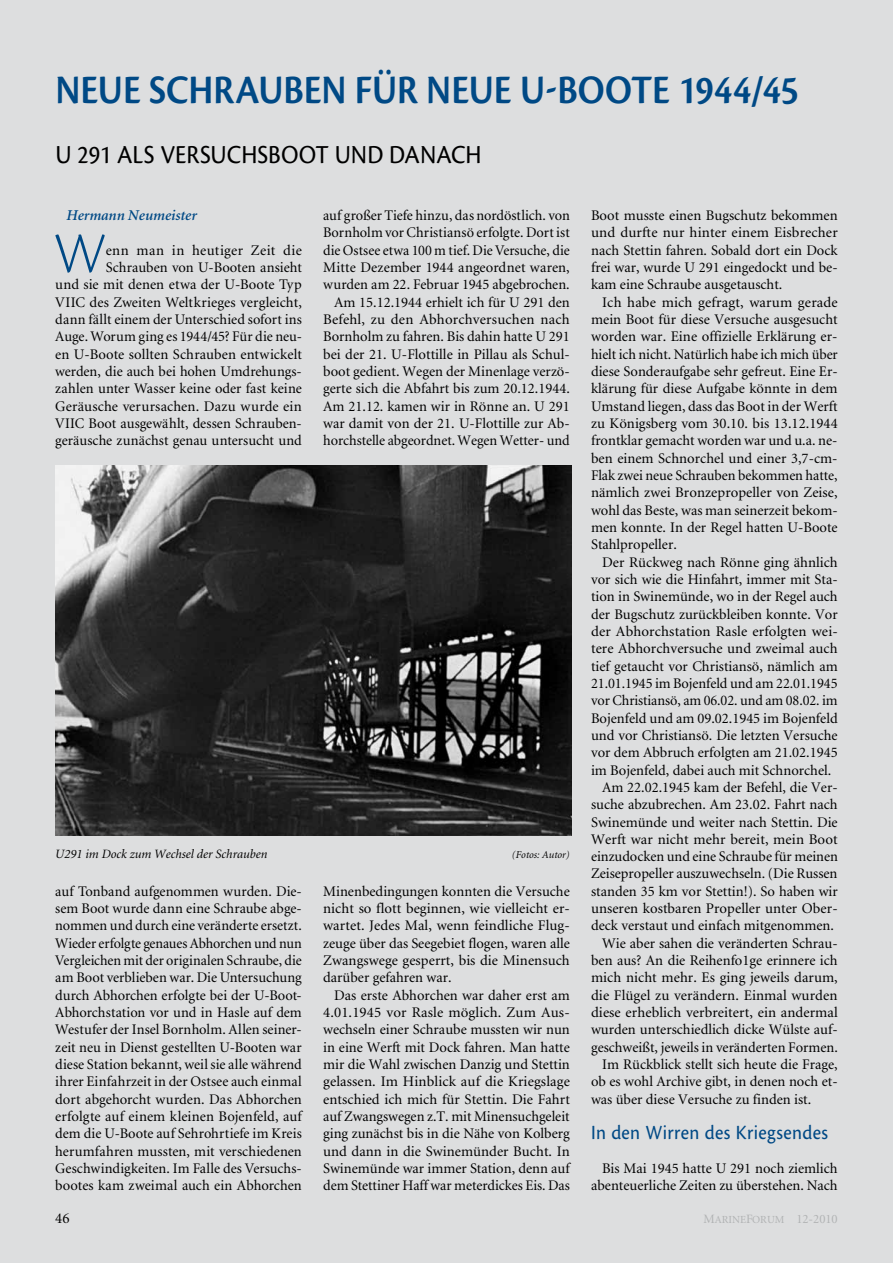
<style>
.page{position:relative;width:893px;height:1263px;background:#dddedf}
.page>*{position:absolute;margin:0;border:0;box-sizing:border-box;transform-origin:0 0}
.t1{font:300 59.85px "Cronos Pro";color:#004985}
.t2{font:600 42px "Cronos Pro";color:#004985;scale:.9 1}
.t3{font:27px "Cronos Pro Capt";color:#000;scale:.9 1}
.t4{font:21px "Cronos Pro Capt";color:#004985;scale:.9 1}
.t5{font:italic 600 15px "Minion LT";color:#004985}
.t6{font:15px "Minion LT";color:#000}
.t7{font:14.7px/17.2px "Minion LT";color:#000;text-align:justify}
.t8{font:italic 12.75px "Minion LT";color:#000}
.t9{font:12.75px "Minion LT Regular SC850";color:#b1b3b4}
.t10{font:italic 10.5px "Minion LT";color:#000}
.s1{font-size:10.8px}
</style>
<div class="page">
<img style="left:55px;top:466px;width:516px;height:369px">
<h2 class="t2" style="left:55px;top:66px;width:828px">NEUE SCHRAUBEN FÜR NEUE U-BOOTE 1944/45</h2>
<h3 class="t3" style="left:55px;top:139px;width:475px">U 291 als Versuchsboot und danach</h3>
<p class="t5" style="left:66px;top:208px;width:132px">Hermann Neumeister</p>
<h1 class="t1" style="left:54px;top:219px;width:54px">W</h1>
<p class="t7" style="left:55px;top:242px;width:248px;text-align:right">enn man in heutiger Zeit die Schrauben von U-Booten ansieht<br>und sie mit denen etwa der U-Boote Typ VIIC des Zweiten Weltkrieges vergleicht, dann fällt einem der Unterschied sofort ins Auge. Worum ging es 1944/45? Für die neu&shy;en U-Boote sollten Schrauben entwickelt werden, die auch bei hohen Umdrehungs&shy;zahlen unter Wasser keine oder fast keine Geräusche verursachen. Dazu wurde ein VIIC Boot ausgewählt, dessen Schrauben&shy;geräusche zunächst genau untersucht und</p>
<p class="t7" style="left:323px;top:207px;width:248px;text-align:right">auf großer Tiefe hinzu, das nordöstlich. von Bornholm vor Christiansö erfolgte. Dort ist die Ostsee etwa 100 m tief. Die Versuche, die Mitte Dezember 1944 angeordnet waren, wurden am 22. Februar 1945 abgebrochen.<br>Am 15.12.1944 erhielt ich für U 291 den Befehl, zu den Abhorchversuchen nach Bornholm zu fahren. Bis dahin hatte U 291 bei der 21. U-Flottille in Pillau als Schul&shy;boot gedient. Wegen der Minenlage verzö&shy;gerte sich die Abfahrt bis zum 20.12.1944.<br>Am 21.12. kamen wir in Rönne an. U 291 war damit von der 21. U-Flottille zur Ab&shy;horchstelle abgeordnet. Wegen Wetter- und</p>
<p class="t8" style="left:55px;top:847px;width:214px">U291 im Dock zum Wechsel der Schrauben</p>
<p class="t10" style="left:512px;top:849px;width:59px">(Fotos: Autor)</p>
<p class="t7" style="left:55px;top:883px;width:248px">auf Tonband aufgenommen wurden. Die&shy;sem Boot wurde dann eine Schraube abge&shy;nommen und durch eine veränderte ersetzt.<br>Wieder erfolgte genaues Abhorchen und nun Vergleichen mit der originalen Schraube, die am Boot verblieben war. Die Untersuchung durch Abhorchen erfolgte bei der U-Boot-Abhorchstation vor und in Hasle auf dem Westufer der Insel Bornholm. Allen seiner&shy;zeit neu in Dienst gestellten U-Booten war diese Station bekannt, weil sie alle während ihrer Einfahrzeit in der Ostsee auch einmal dort abgehorcht wurden. Das Abhorchen erfolgte auf einem kleinen Bojenfeld, auf dem die U-Boote auf Sehrohrtiefe im Kreis herumfahren mussten, mit verschiedenen Geschwindigkeiten. Im Falle des Versuchs&shy;bootes kam zweimal auch ein Abhorchen</p>
<p class="t7" style="left:323px;top:883px;width:248px">Minenbedingungen konnten die Versuche nicht so flott beginnen, wie vielleicht er&shy;wartet. Jedes Mal, wenn feindliche Flug&shy;zeuge über das Seegebiet flogen, waren alle Zwangswege gesperrt, bis die Minensuch darüber gefahren war.</p>
<p class="t7" style="left:323px;top:987px;width:248px;text-indent:11px">Das erste Abhorchen war daher erst am 4.01.1945 vor Rasle möglich. Zum Aus&shy;wechseln einer Schraube mussten wir nun in eine Werft mit Dock fahren. Man hatte mir die Wahl zwischen Danzig und Stettin gelassen. Im Hinblick auf die Kriegslage entschied ich mich für Stettin. Die Fahrt auf Zwangswegen z.T. mit Minensuchgeleit ging zunächst bis in die Nähe von Kolberg und dann in die Swinemünder Bucht. In Swinemünde war immer Station, denn auf dem Stettiner Haff war meterdickes Eis. Das</p>
<p class="t7" style="left:591px;top:207px;width:248px">Boot musste einen Bugschutz bekommen und durfte nur hinter einem Eisbrecher nach Stettin fahren. Sobald dort ein Dock frei war, wurde U 291 eingedockt und be&shy;kam eine Schraube ausgetauscht.</p>
<p class="t7" style="left:591px;top:294px;width:248px;text-indent:11px">Ich habe mich gefragt, warum gerade mein Boot für diese Versuche ausgesucht worden war. Eine offizielle Erklärung er&shy;hielt ich nicht. Natürlich habe ich mich über diese Sonderaufgabe sehr gefreut. Eine Er&shy;klärung für diese Aufgabe könnte in dem Umstand liegen, dass das Boot in der Werft zu Königsberg vom 30.10. bis 13.12.1944 frontklar gemacht worden war und u.a. ne&shy;ben einem Schnorchel und einer 3,7-cm-Flak zwei neue Schrauben bekommen hatte, nämlich zwei Bronzepropeller von Zeise, wohl das Beste, was man seinerzeit bekom&shy;men konnte. In der Regel hatten U-Boote Stahlpropeller.</p>
<p class="t7" style="left:602px;top:554px;width:237px">Der Rückweg nach Rönne ging ähnlich</p>
<p class="t7" style="left:591px;top:571px;width:248px">vor sich wie die Hinfahrt, immer mit Sta-</p>
<p class="t7" style="left:591px;top:588px;width:248px">tion in Swinemünde, wo in der Regel auch</p>
<p class="t7" style="left:591px;top:606px;width:248px">der Bugschutz zurückbleiben konnte. Vor</p>
<p class="t7" style="left:591px;top:623px;width:248px">der Abhorchstation Rasle erfolgten wei-</p>
<p class="t7" style="left:591px;top:640px;width:248px">tere Abhorchversuche und zweimal auch</p>
<p class="t7" style="left:591px;top:658px;width:248px">tief getaucht vor Christiansö, nämlich am</p>
<p class="t7" style="left:591px;top:675px;width:248px">21.01.1945 im Bojenfeld und am 22.01.1945</p>
<p class="t7" style="left:591px;top:692px;width:248px">vor Christiansö, am 06.02. und am 08.02. im</p>
<p class="t7" style="left:591px;top:710px;width:248px">Bojenfeld und am 09.02.1945 im Bojenfeld</p>
<p class="t7" style="left:591px;top:727px;width:248px">und vor Christiansö. Die letzten Versuche</p>
<p class="t7" style="left:591px;top:744px;width:248px">vor dem Abbruch erfolgten am 21.02.1945</p>
<p class="t7" style="left:591px;top:762px;width:242px">im Bojenfeld, dabei auch mit Schnorchel.</p>
<p class="t7" style="left:602px;top:779px;width:237px">Am 22.02.1945 kam der Befehl, die Ver-</p>
<p class="t7" style="left:591px;top:796px;width:248px">suche abzubrechen. Am 23.02. Fahrt nach</p>
<p class="t7" style="left:591px;top:814px;width:248px">Swinemünde und weiter nach Stettin. Die</p>
<p class="t7" style="left:591px;top:831px;width:248px">Werft war nicht mehr bereit, mein Boot</p>
<p class="t7" style="left:591px;top:848px;width:248px">einzudocken und eine Schraube für meinen</p>
<p class="t7" style="left:591px;top:866px;width:248px">Zeisepropeller auszuwechseln. (Die Russen</p>
<p class="t7" style="left:591px;top:883px;width:248px">standen 35 km vor Stettin!). So haben wir</p>
<p class="t7" style="left:591px;top:900px;width:248px">unseren kostbaren Propeller unter Ober-</p>
<p class="t7" style="left:591px;top:918px;width:244px">deck verstaut und einfach mitgenommen.</p>
<p class="t7" style="left:602px;top:935px;width:237px">Wie aber sahen die veränderten Schrau-</p>
<p class="t7" style="left:591px;top:952px;width:248px">ben aus? An die Reihenfo1ge erinnere ich</p>
<p class="t7" style="left:591px;top:970px;width:248px">mich nicht mehr. Es ging jeweils darum,</p>
<p class="t7" style="left:591px;top:987px;width:248px">die Flügel zu verändern. Einmal wurden</p>
<p class="t7" style="left:591px;top:1004px;width:248px">diese erheblich verbreitert, ein andermal</p>
<p class="t7" style="left:591px;top:1021px;width:248px">wurden unterschiedlich dicke Wülste auf-</p>
<p class="t7" style="left:591px;top:1039px;width:248px">geschweißt, jeweils in veränderten Formen.</p>
<p class="t7" style="left:602px;top:1056px;width:237px">Im Rückblick stellt sich heute die Frage,</p>
<p class="t7" style="left:591px;top:1073px;width:248px">ob es wohl Archive gibt, in denen noch et-</p>
<p class="t7" style="left:591px;top:1091px;width:222px">was über diese Versuche zu finden ist.</p>
<h3 class="t4" style="left:591px;top:1120px;width:265px">In den Wirren des Kriegsendes</h3>
<p class="t7" style="left:591px;top:1160px;width:248px;text-align:right">Bis Mai 1945 hatte U 291 noch ziemlich abenteuerliche Zeiten zu überstehen. Nach</p>
<p class="t6" style="left:55px;top:1211px;width:16px">46</p>
<p class="t9" style="left:703px;top:1213px;width:136px">M<span class="s1">ARINE</span>F<span class="s1">ORUM</span> 12-2010</p>
</div>
